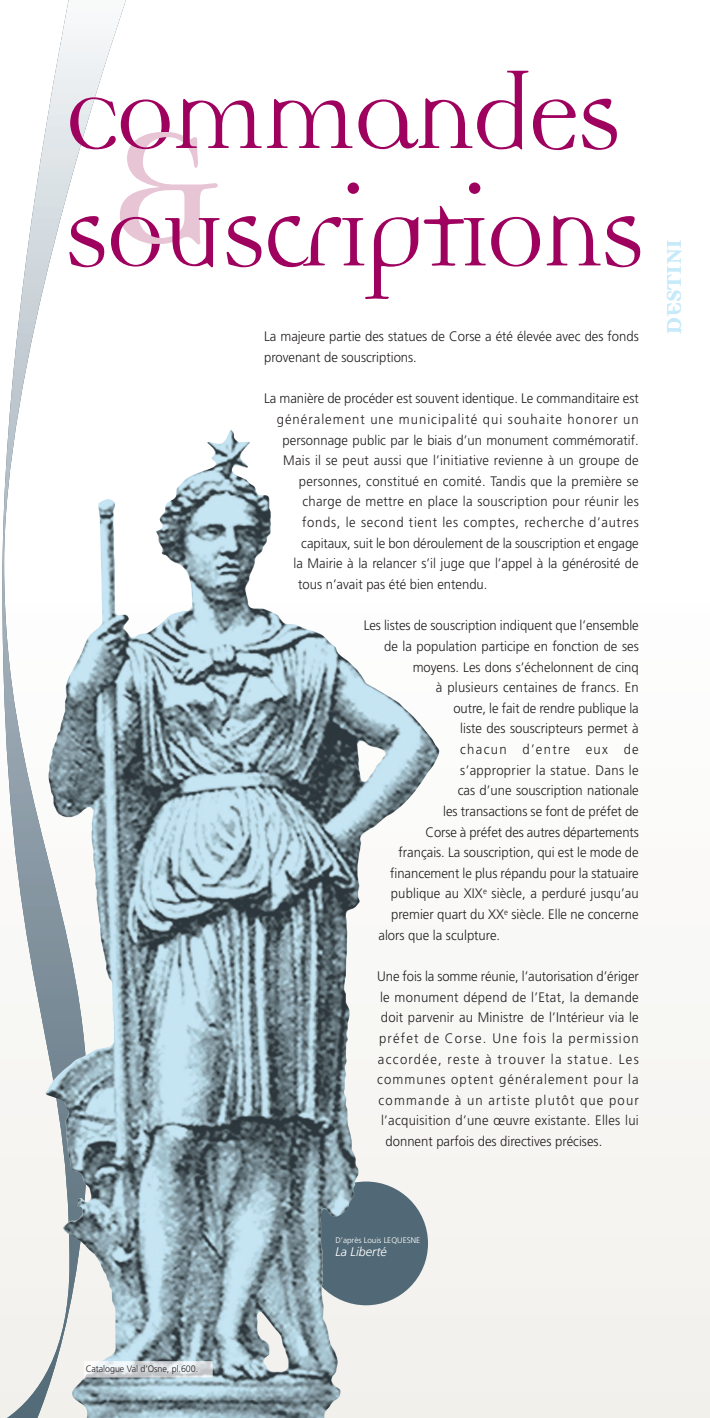
<style>
.page{position:relative;width:710px;height:1418px;background:#fff}
.page>*{position:absolute;margin:0;border:0;box-sizing:border-box;transform-origin:0 0}
.t1{font:116.25px "Democratica";letter-spacing:-.05em;color:#9e015e}
.t2{font:700 31.25px "Democratica";letter-spacing:-.025em;color:#c6eafa}
.t3{font:300 13.75px/20.6px "Frutiger";color:#231f20;scale:.95 1}
.t4{font:300 13.75px "Frutiger";letter-spacing:.02em;color:#231f20;scale:.95 1}
.t5{font:300 13.75px "Frutiger";letter-spacing:.025em;color:#231f20;scale:.95 1}
.t6{font:300 13.75px "Frutiger";letter-spacing:.09em;color:#231f20;scale:.95 1}
.t7{font:300 13.75px "Frutiger";letter-spacing:.1em;color:#231f20;scale:.95 1}
.t8{font:300 13.75px "Frutiger";letter-spacing:.075em;color:#231f20;scale:.95 1}
.t9{font:300 13.75px "Frutiger";letter-spacing:.055em;color:#231f20;scale:.95 1}
.t10{font:300 13.75px "Frutiger";letter-spacing:.08em;color:#231f20;scale:.95 1}
.t11{font:300 13.75px "Frutiger";letter-spacing:.03em;color:#231f20;scale:.95 1}
.t12{font:italic 300 12.5px "Frutiger";color:#fff}
.t13{font:300 9.38px "Frutiger";letter-spacing:-.005em;color:#231f20;scale:.95 1}
.t14{font:300 8.12px "Frutiger";color:#fff}
</style>
<div class="page">
<img style="left:133px;top:578px;width:576px;height:839px">
<svg style="left:0;top:0;width:133px;height:1417px"></svg>
<svg style="left:120px;top:132px;width:98px;height:112px"></svg>
<img style="left:230px;top:430px;width:209px;height:987px">
<img style="left:85px;top:1361px;width:16px;height:16px">
<h1 class="t1" style="left:63px;top:71px;width:561px">Commandes</h1>
<h1 class="t1" style="left:63px;top:188px;width:584px">souscriptions</h1>
<p class="t3" style="left:264px;top:327px;width:396px">La majeure partie des statues de Corse a été élevée avec des fonds provenant de souscriptions.</p>
<p class="t3" style="left:264px;top:389px;width:396px">La manière de procéder est souvent identique. Le commanditaire est</p>
<p class="t8" style="left:277px;top:413px;width:382px">généralement une municipalité qui souhaite honorer un</p>
<p class="t3" style="left:282px;top:430px;width:376px">personnage public par le biais d’un monument commémoratif.</p>
<p class="t4" style="left:283px;top:455px;width:375px">Mais il se peut aussi que l’initiative revienne à un groupe de</p>
<p class="t4" style="left:299px;top:475px;width:359px">personnes, constitué en comité. Tandis que la première se</p>
<p class="t5" style="left:302px;top:496px;width:355px">charge de mettre en place la souscription pour réunir les</p>
<p class="t9" style="left:302px;top:517px;width:356px">fonds, le second tient les comptes, recherche d’autres</p>
<p class="t3" style="left:301px;top:533px;width:356px">capitaux, suit le bon déroulement de la souscription et engage</p>
<p class="t3" style="left:293px;top:554px;width:365px">la Mairie à la relancer s’il juge que l’appel à la générosité de</p>
<p class="t3" style="left:298px;top:575px;width:201px">tous n’avait pas été bien entendu.</p>
<p class="t3" style="left:363px;top:616px;width:291px">Les listes de souscription indiquent que l’ensemble</p>
<p class="t3" style="left:384px;top:637px;width:269px">de la population participe en fonction de ses</p>
<p class="t3" style="left:412px;top:657px;width:239px">moyens. Les dons s’échelonnent de cinq</p>
<p class="t4" style="left:436px;top:682px;width:215px">à plusieurs centaines de francs. En</p>
<p class="t3" style="left:453px;top:698px;width:197px">outre, le fait de rendre publique la</p>
<p class="t3" style="left:460px;top:719px;width:189px">liste des souscripteurs permet à</p>
<p class="t7" style="left:460px;top:743px;width:189px">chacun d’entre eux de</p>
<p class="t11" style="left:460px;top:764px;width:189px">s’approprier la statue. Dans le</p>
<p class="t3" style="left:457px;top:781px;width:192px">cas d’une souscription nationale</p>
<p class="t3" style="left:443px;top:802px;width:207px">les transactions se font de préfet de</p>
<p class="t3" style="left:425px;top:822px;width:226px">Corse à préfet des autres départements</p>
<p class="t3" style="left:398px;top:843px;width:254px">français. La souscription, qui est le mode de</p>
<p class="t3" style="left:390px;top:863px;width:263px">financement le plus répandu pour la statuaire</p>
<p class="t3" style="left:390px;top:884px;width:262px">publique au XIX<sup>e</sup> siècle, a perduré jusqu’au</p>
<p class="t3" style="left:391px;top:905px;width:262px">premier quart du XX<sup>e</sup> siècle. Elle ne concerne</p>
<p class="t3" style="left:378px;top:925px;width:129px">alors que la sculpture.</p>
<p class="t3" style="left:377px;top:967px;width:277px">Une fois la somme réunie, l’autorisation d’ériger</p>
<p class="t5" style="left:380px;top:991px;width:274px">le monument dépend de l’Etat, la demande</p>
<p class="t3" style="left:381px;top:1008px;width:273px">doit parvenir au Ministre de l’Intérieur via le</p>
<p class="t6" style="left:379px;top:1032px;width:275px">préfet de Corse. Une fois la permission</p>
<p class="t7" style="left:378px;top:1053px;width:276px">accordée, reste à trouver la statue. Les</p>
<p class="t10" style="left:377px;top:1073px;width:276px">communes optent généralement pour la</p>
<p class="t6" style="left:378px;top:1094px;width:275px">commande à un artiste plutôt que pour</p>
<p class="t4" style="left:381px;top:1115px;width:272px">l’acquisition d’une œuvre existante. Elles lui</p>
<p class="t3" style="left:385px;top:1132px;width:229px">donnent parfois des directives précises.</p>
<h2 class="t2" style="left:659px;top:335px;width:98px;rotate:-90deg">DESTINI</h2>
<p class="t14" style="left:335px;top:1236px;width:86px">D’après Louis LEQUESNE</p>
<p class="t12" style="left:335px;top:1246px;width:53px">La Liberté</p>
<p class="t13" style="left:86px;top:1364px;width:120px">Catalogue Val d’Osne, pl.600.</p>
</div>
